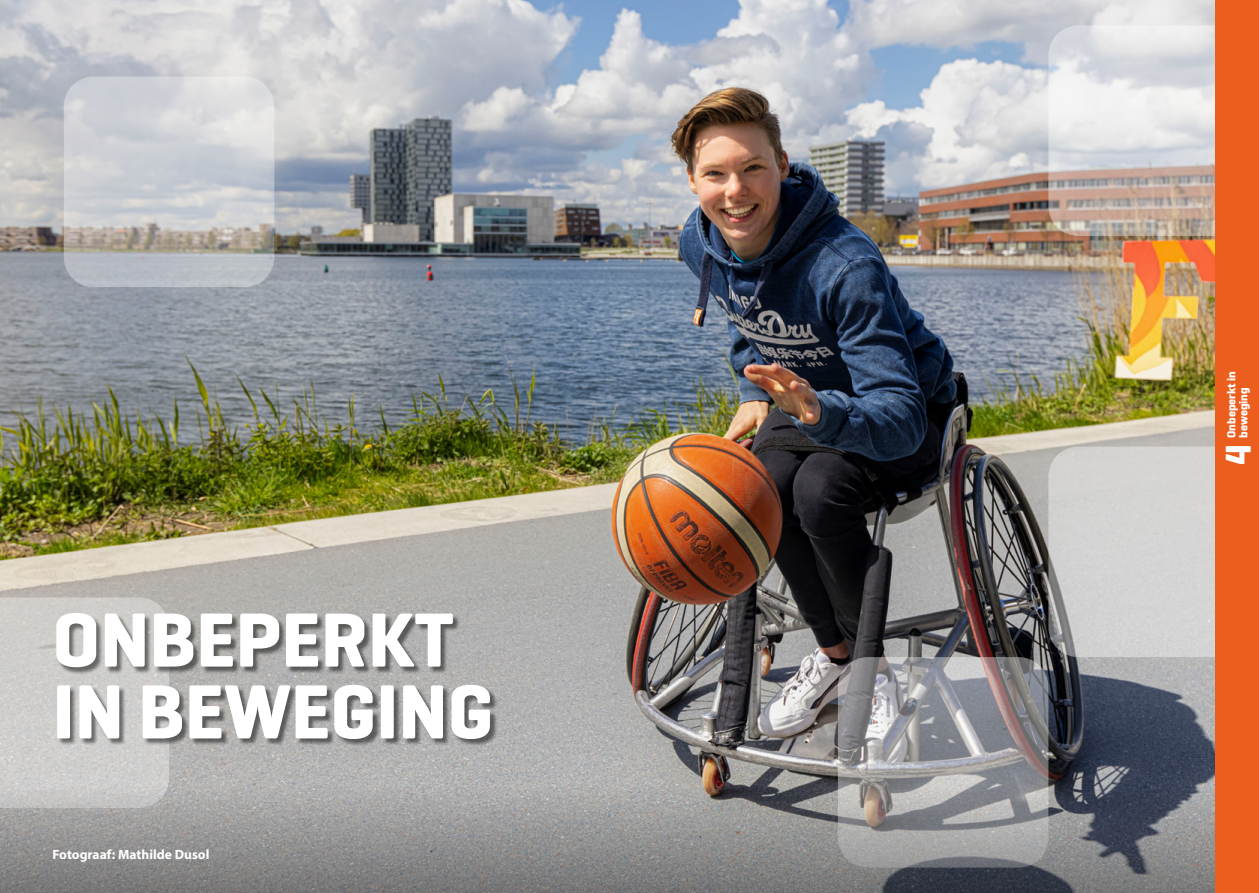
<style>
.page{position:relative;width:1259px;height:893px;background:#fff}
.page>*{position:absolute;margin:0;border:0;box-sizing:border-box;transform-origin:0 0}
.t1{font:700 78px/71.8px "Geogrotesque";color:#fff}
.t2{font:700 36.6px "Geogrotesque";color:#fff}
.t3{font:700 13.5px "Myriad Pro";color:#fff}
.t4{font:700 12px/12px "Geogrotesque";color:#fff}
</style>
<div class="page">
<img style="left:0;top:0;width:1216px;height:785px">
<svg style="left:838px;top:657px;width:210px;height:210px;background:#99979b"></svg>
<svg style="left:1048px;top:25px;width:211px;height:211px"></svg>
<div style="left:1048px;top:447px;width:211px;height:210px;background:#d4d4d2;border-radius:30px"></div>
<svg style="left:64px;top:77px;width:210px;height:210px;background:#c7c8cb"></svg>
<svg style="left:0;top:597px;width:169px;height:188px;background:#cecdcb"></svg>
<div style="left:57px;top:614px;width:441px;height:132px;background:#000;opacity:.5"></div>
<svg style="left:0;top:785px;width:1216px;height:108px;background:#8b8b8c"></svg>
<div style="left:1216px;top:0;width:43px;height:893px;background:#eb5e1d"></div>
<h1 class="t1" style="left:52px;top:604px;width:442px">ONBEPERKT<br>IN BEWEGING</h1>
<p class="t3" style="left:52px;top:845px;width:158px">Fotograaf: Mathilde Dusol</p>
<p class="t4" style="left:1225px;top:438px;width:68px;rotate:-90deg">Onbeperkt in beweging</p>
<h2 class="t2" style="left:1215px;top:465px;width:22px;rotate:-90deg">4</h2>
</div>
